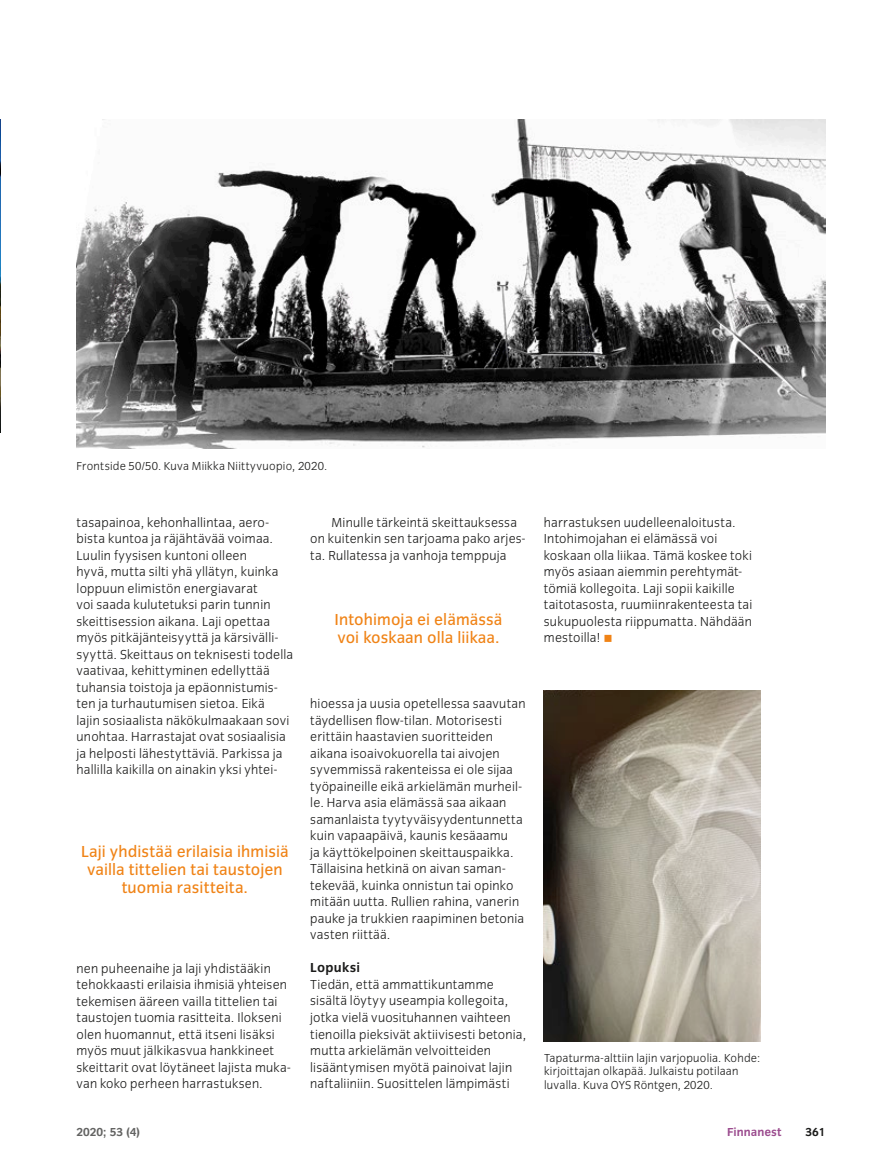
<style>
.page{position:relative;width:885px;height:1174px;background:#fff}
.page>*{position:absolute;margin:0;border:0;box-sizing:border-box;transform-origin:0 0}
.t1{font:16.5px/18px "Congress Sans";letter-spacing:.005em;color:#f08316;text-align:center}
.t2{font:300 13.5px/16.5px "Congress Sans";letter-spacing:.015em;color:#1b1b1a}
.t3{font:700 13.5px "Congress Sans";letter-spacing:.015em;color:#1b1b1a}
.t4{font:300 12px/13.5px "Congress Sans";letter-spacing:.02em;color:#1b1b1a}
.t5{font:700 12px "Congress Sans";color:#636362}
.t6{font:700 12px "Congress Sans";color:#9b4b8e}
.t7{font:700 12px "Congress Sans";color:#1b1b1a}
.s1{color:#f08316}
</style>
<div class="page">
<img style="left:0;top:119px;width:1px;height:313px">
<img style="left:544px;top:690px;width:216px;height:351px">
<img style="left:77px;top:119px;width:748px;height:330px">
<p class="t4" style="left:77px;top:459px;width:252px">Frontside 50/50. Kuva Miikka Niittyvuopio, 2020.</p>
<p class="t2" style="left:77px;top:514px;width:218px">tasapainoa, kehonhallintaa, aero&shy;bista kuntoa ja räjähtävää voimaa.<br>Luulin fyysisen kuntoni olleen<br>hyvä, mutta silti yhä yllätyn, kuinka loppuun elimistön energiavarat<br>voi saada kulutetuksi parin tunnin skeittisession aikana. Laji opettaa myös pitkäjänteisyyttä ja kärsivälli&shy;syyttä. Skeittaus on teknisesti todella vaativaa, kehittyminen edellyttää tuhansia toistoja ja epäonnistumis&shy;ten ja turhautumisen sietoa. Eikä<br>lajin sosiaalista näkökulmaakaan sovi unohtaa. Harrastajat ovat sosiaalisia ja helposti lähestyttäviä. Parkissa ja hallilla kaikilla on ainakin yksi yhtei-</p>
<p class="t1" style="left:81px;top:842px;width:209px">Laji yhdistää erilaisia ihmisiä vailla tittelien tai taustojen tuomia rasitteita.</p>
<p class="t2" style="left:77px;top:960px;width:215px">nen puheenaihe ja laji yhdistääkin tehokkaasti erilaisia ihmisiä yhteisen tekemisen ääreen vailla tittelien tai taustojen tuomia rasitteita. Ilokseni olen huomannut, että itseni lisäksi myös muut jälkikasvua hankkineet skeittarit ovat löytäneet lajista muka&shy;van koko perheen harrastuksen.</p>
<p class="t2" style="left:310px;top:514px;width:216px;text-indent:21px">Minulle tärkeintä skeittauksessa on kuitenkin sen tarjoama pako arjes&shy;ta. Rullatessa ja vanhoja temppuja</p>
<p class="t1" style="left:334px;top:610px;width:169px;text-align:left">Intohimoja ei elämässä voi koskaan olla liikaa.</p>
<p class="t2" style="left:310px;top:696px;width:217px">hioessa ja uusia opetellessa saavutan täydellisen flow-tilan. Motorisesti erittäin haastavien suoritteiden aikana isoaivokuorella tai aivojen syvemmissä rakenteissa ei ole sijaa työpaineille eikä arkielämän murheil&shy;le. Harva asia elämässä saa aikaan samanlaista tyytyväisyydentunnetta kuin vapaapäivä, kaunis kesäaamu<br>ja käyttökelpoinen skeittauspaikka.<br>Tällaisina hetkinä on aivan saman&shy;tekevää, kuinka onnistun tai opinko mitään uutta. Rullien rahina, vanerin pauke ja trukkien raapiminen betonia vasten riittää.</p>
<p class="t3" style="left:310px;top:960px;width:51px">Lopuksi</p>
<p class="t2" style="left:310px;top:976px;width:217px">Tiedän, että ammattikuntamme sisältä löytyy useampia kollegoita, jotka vielä vuosituhannen vaihteen tienoilla pieksivät aktiivisesti betonia, mutta arkielämän velvoitteiden lisääntymisen myötä painoivat lajin naftaliiniin. Suosittelen lämpimästi</p>
<p class="t2" style="left:544px;top:514px;width:210px">harrastuksen uudelleenaloitusta.<br>Intohimojahan ei elämässä voi koskaan olla liikaa. Tämä koskee toki myös asiaan aiemmin perehtymät&shy;tömiä kollegoita. Laji sopii kaikille taitotasosta, ruumiinrakenteesta tai sukupuolesta riippumatta. Nähdään mestoilla! <span class="s1">○</span></p>
<p class="t4" style="left:544px;top:1051px;width:217px">Tapaturma-alttiin lajin varjopuolia. Kohde: kirjoittajan olkapää. Julkaistu potilaan luvalla. Kuva OYS Röntgen, 2020.</p>
<p class="t5" style="left:77px;top:1125px;width:65px">2020; 53 (4)</p>
<p class="t6" style="left:727px;top:1125px;width:56px">Finnanest</p>
<p class="t7" style="left:805px;top:1125px;width:22px">361</p>
</div>
